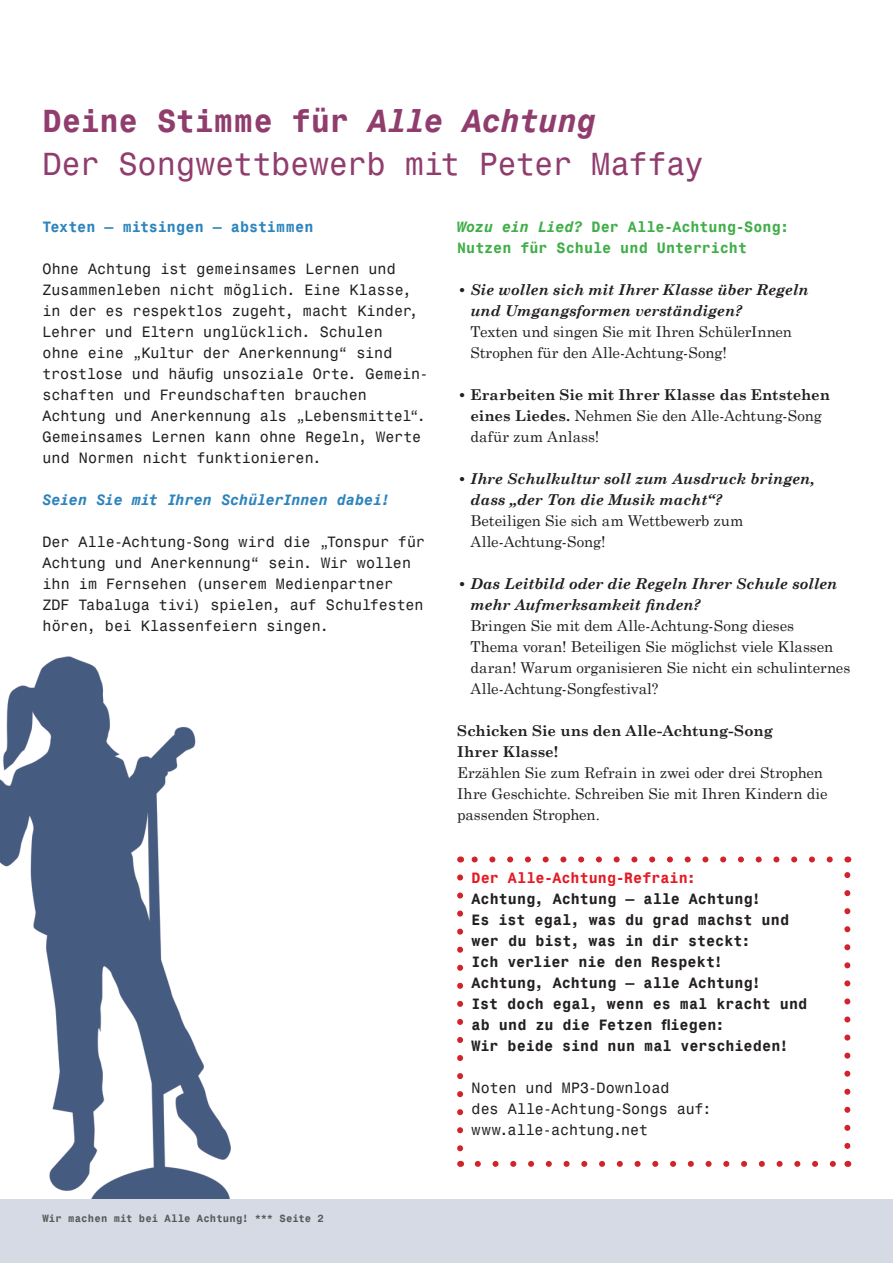
<style>
.page{position:relative;width:893px;height:1263px;background:#fff}
.page>*{position:absolute;margin:0;border:0;box-sizing:border-box;transform-origin:0 0}
._02_zwischenhead{font:31.95px "Monospace 821 BT";letter-spacing:-.01em;color:#903d6e}
._02_zwischenhead-2{font:700 31.95px "Monospace 821 BT";letter-spacing:-.005em;color:#903d6e}
._20_News_Einleitungs{font:15px/21px "Monospace 821 BT";letter-spacing:.005em;color:#231f20}
._22_News_Fließtext{font:15px/21px "Century Schoolbook";letter-spacing:-.005em;color:#231f20}
._20_News_Einleitungs-2{font:700 15px "Monospace 821 BT";letter-spacing:.005em;color:#231f20}
._22_News_Fließtext-2{font:700 15px/21px "Century Schoolbook";color:#231f20}
._22_News_Fließtext-3{font:italic 700 15px/21px "Century Schoolbook";letter-spacing:-.01em;color:#231f20}
._20_News_Einleitungs-3{font:700 15px/21px "Monospace 821 BT";letter-spacing:.005em;color:#40ae49}
._20_News_Einleitungs-4{font:italic 700 15px "Monospace 821 BT";letter-spacing:.005em;color:#2d84bc}
._20_News_Einleitungs-5{font:700 15px "Monospace 821 BT";letter-spacing:.01em;color:#2d84bc}
._20_News_Einleitungs-6{font:700 15px "Monospace 821 BT";letter-spacing:.005em;color:#e51a23}
._00_pagina{font:700 10.5px "Monospace 821 BT";letter-spacing:.02em;color:#57585a}
.s1{font-style:italic}
.s2{font-weight:700;font-style:italic}
.s3{font-weight:400}
.s4{font-weight:400;font-style:normal}
</style>
<div class="page">
<img style="left:0;top:656px;width:231px;height:543px">
<div style="left:0;top:1199px;width:893px;height:64px;background:#d5dae4"></div>
<svg style="left:457px;top:877px;width:6px;height:275px"></svg>
<svg style="left:478px;top:1161px;width:358px;height:6px"></svg>
<svg style="left:844px;top:872px;width:6px;height:274px"></svg>
<svg style="left:471px;top:856px;width:359px;height:6px"></svg>
<p class="_02_zwischenhead-2" style="left:43px;top:101px;width:556px">Deine Stimme für <span class="s1">Alle Achtung</span></p>
<p class="_02_zwischenhead" style="left:43px;top:144px;width:663px">Der Songwettbewerb mit Peter Maffay</p>
<p class="_20_News_Einleitungs-5" style="left:43px;top:217px;width:272px">Texten – mitsingen – abstimmen</p>
<p class="_20_News_Einleitungs" style="left:43px;top:258px;width:388px">Ohne Achtung ist gemeinsames Lernen und Zusammenleben nicht möglich. Eine Klasse, in der es respektlos zugeht, macht Kinder, Lehrer und Eltern unglücklich. Schulen<br>ohne eine „Kultur der Anerkennung“ sind trostlose und häufig unsoziale Orte. Gemein&shy;schaften und Freundschaften brauchen Achtung und Anerkennung als „Lebensmittel“.<br>Gemeinsames Lernen kann ohne Regeln, Werte und Normen nicht funktionieren.</p>
<p class="_20_News_Einleitungs-4" style="left:43px;top:490px;width:349px">Seien Sie mit Ihren SchülerInnen dabei!</p>
<p class="_20_News_Einleitungs" style="left:43px;top:531px;width:384px">Der Alle-Achtung-Song wird die „Tonspur für Achtung und Anerkennung“ sein. Wir wollen ihn im Fernsehen (unserem Medienpartner<br>ZDF Tabaluga tivi) spielen, auf Schulfesten hören, bei Klassenfeiern singen.</p>
<p class="_20_News_Einleitungs-3" style="left:457px;top:216px;width:333px"><span class="s1">Wozu ein Lied?</span> Der Alle-Achtung-Song:<br>Nutzen für Schule und Unterricht</p>
<p class="_22_News_Fließtext" style="left:470px;top:278px;width:340px;text-indent:-13px"><span class="s2">• Sie wollen sich mit Ihrer Klasse über Regeln und Umgangsformen verständigen?<br></span>Texten und singen Sie mit Ihren SchülerInnen Strophen für den Alle-Achtung-Song!</p>
<p class="_22_News_Fließtext-2" style="left:470px;top:383px;width:361px;text-indent:-13px"><span class="s1">•</span> Erarbeiten Sie mit Ihrer Klasse das Entstehen eines Liedes. <span class="s3">Nehmen Sie den Alle-Achtung-Song dafür zum Anlass!</span></p>
<p class="_22_News_Fließtext-3" style="left:470px;top:467px;width:346px;text-indent:-13px">• Ihre Schulkultur soll zum Ausdruck bringen, dass „der Ton die Musik macht“?<br><span class="s4">Beteiligen Sie sich am Wettbewerb zum Alle-Achtung-Song!</span></p>
<p class="_22_News_Fließtext" style="left:470px;top:572px;width:381px;text-indent:-13px"><span class="s2">• Das Leitbild oder die Regeln Ihrer Schule sollen mehr Aufmerksamkeit finden?<br></span>Bringen Sie mit dem Alle-Achtung-Song dieses<br>Thema voran! Beteiligen Sie möglichst viele Klassen daran! Warum organisieren Sie nicht ein schulinternes Alle-Achtung-Songfestival?</p>
<p class="_22_News_Fließtext-2" style="left:457px;top:719px;width:317px">Schicken Sie uns den Alle-Achtung-Song<br>Ihrer Klasse!</p>
<p class="_22_News_Fließtext" style="left:457px;top:761px;width:372px">Erzählen Sie zum Refrain in zwei oder drei Strophen<br>Ihre Geschichte. Schreiben Sie mit Ihren Kindern die passenden Strophen.</p>
<p class="_00_pagina" style="left:43px;top:1211px;width:270px">Wir machen mit bei Alle Achtung! *** Seite</p>
<p class="_20_News_Einleitungs-6" style="left:472px;top:868px;width:226px">Der Alle-Achtung-Refrain:</p>
<p class="_20_News_Einleitungs-2" style="left:472px;top:889px;width:291px">Achtung, Achtung – alle Achtung!</p>
<p class="_20_News_Einleitungs-2" style="left:472px;top:910px;width:319px">Es ist egal, was du grad machst und</p>
<p class="_20_News_Einleitungs-2" style="left:472px;top:931px;width:280px">wer du bist, was in dir steckt:</p>
<p class="_20_News_Einleitungs-2" style="left:472px;top:952px;width:253px">Ich verlier nie den Respekt!</p>
<p class="_20_News_Einleitungs-2" style="left:472px;top:973px;width:291px">Achtung, Achtung – alle Achtung!</p>
<p class="_20_News_Einleitungs-2" style="left:472px;top:994px;width:337px">Ist doch egal, wenn es mal kracht und</p>
<p class="_20_News_Einleitungs-2" style="left:472px;top:1015px;width:254px">ab und zu die Fetzen fliegen:</p>
<p class="_20_News_Einleitungs-2" style="left:472px;top:1036px;width:318px">Wir beide sind nun mal verschieden!</p>
<p class="_20_News_Einleitungs" style="left:472px;top:1077px;width:241px">Noten und MP3-Download<br>des Alle-Achtung-Songs auf: www.alle-achtung.net</p>
</div>
